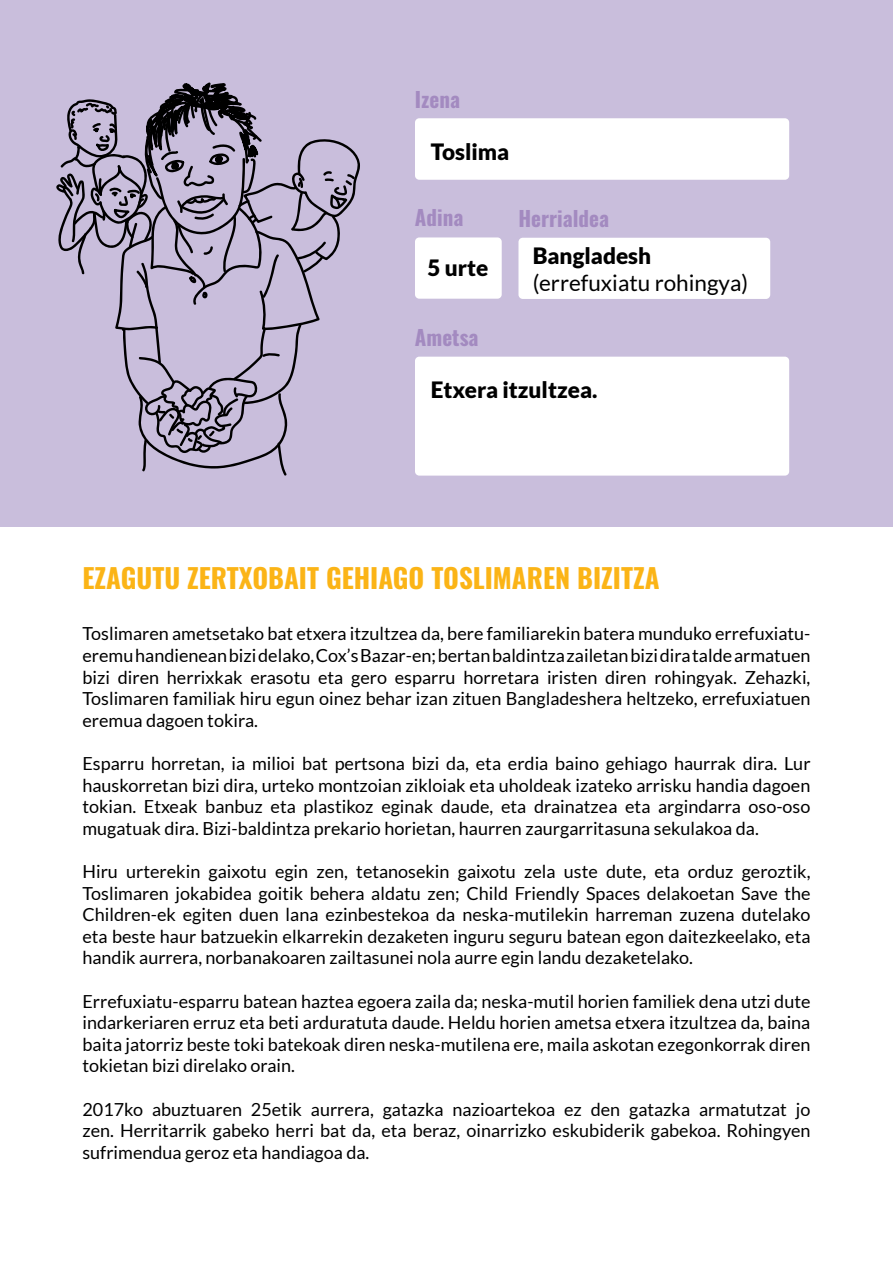
<style>
.page{position:relative;width:893px;height:1263px;background:#fff}
.page>*{position:absolute;margin:0;border:0;box-sizing:border-box;transform-origin:0 0}
.t1{font:27px "Oswald";color:#fbb416}
.t2{font:22.5px/27px "Lato";color:#000}
.t3{font:900 22.5px "Lato";color:#000}
.t4{font:21px "Oswald";color:#a38ac0}
.t5{font:18px/21.6px "Lato";color:#000;text-align:justify}
.s1{font-weight:900}
</style>
<div class="page">
<div style="left:0;top:0;width:893px;height:526px;background:#c9bedc"></div>
<div style="left:415px;top:118px;width:374px;height:62px;background:#fff;border-radius:4px"></div>
<div style="left:415px;top:237px;width:87px;height:62px;background:#fff;border-radius:4px"></div>
<div style="left:518px;top:238px;width:252px;height:61px;background:#fff;border-radius:4px"></div>
<div style="left:415px;top:357px;width:374px;height:119px;background:#fff;border-radius:4px"></div>
<svg style="left:56px;top:82px;width:304px;height:394px"></svg>
<p class="t4" style="left:415px;top:80px;width:47px">Izena</p>
<p class="t3" style="left:431px;top:138px;width:80px">Toslima</p>
<p class="t4" style="left:415px;top:199px;width:50px">Adina</p>
<p class="t4" style="left:518px;top:199px;width:92px">Herrialdea</p>
<p class="t3" style="left:427px;top:254px;width:62px">5 urte</p>
<p class="t4" style="left:415px;top:318px;width:65px">Ametsa</p>
<p class="t2" style="left:533px;top:242px;width:217px"><span class="s1">Bangladesh </span>(errefuxiatu rohingya)</p>
<p class="t3" style="left:431px;top:377px;width:168px">Etxera itzultzea.</p>
<p class="t1" style="left:82px;top:554px;width:579px">EZAGUTU ZERTXOBAIT GEHIAGO TOSLIMAREN BIZITZA</p>
<p class="t5" style="left:82px;top:623px;width:729px">Toslimaren ametsetako bat etxera itzultzea da, bere familiarekin batera munduko errefuxiatu&shy;eremu handienean bizi delako, Cox’s Bazar-en; bertan baldintza zailetan bizi dira talde armatuen bizi diren herrixkak erasotu eta gero esparru horretara iristen diren rohingyak. Zehazki, Toslimaren familiak hiru egun oinez behar izan zituen Bangladeshera heltzeko, errefuxiatuen eremua dagoen tokira.</p>
<p class="t5" style="left:82px;top:753px;width:730px">Esparru horretan, ia milioi bat pertsona bizi da, eta erdia baino gehiago haurrak dira. Lur hauskorretan bizi dira, urteko montzoian zikloiak eta uholdeak izateko arrisku handia dagoen tokian. Etxeak banbuz eta plastikoz eginak daude, eta drainatzea eta argindarra oso-oso mugatuak dira. Bizi-baldintza prekario horietan, haurren zaurgarritasuna sekulakoa da.</p>
<p class="t5" style="left:82px;top:861px;width:729px">Hiru urterekin gaixotu egin zen, tetanosekin gaixotu zela uste dute, eta orduz geroztik, Toslimaren jokabidea goitik behera aldatu zen; Child Friendly Spaces delakoetan Save the Children-ek egiten duen lana ezinbestekoa da neska-mutilekin harreman zuzena dutelako eta beste haur batzuekin elkarrekin dezaketen inguru seguru batean egon daitezkeelako, eta handik aurrera, norbanakoaren zailtasunei nola aurre egin landu dezaketelako.</p>
<p class="t5" style="left:82px;top:990px;width:729px">Errefuxiatu-esparru batean haztea egoera zaila da; neska-mutil horien familiek dena utzi dute indarkeriaren erruz eta beti arduratuta daude. Heldu horien ametsa etxera itzultzea da, baina baita jatorriz beste toki batekoak diren neska-mutilena ere, maila askotan ezegonkorrak diren tokietan bizi direlako orain.</p>
<p class="t5" style="left:82px;top:1098px;width:729px">2017ko abuztuaren 25etik aurrera, gatazka nazioartekoa ez den gatazka armatutzat jo zen. Herritarrik gabeko herri bat da, eta beraz, oinarrizko eskubiderik gabekoa. Rohingyen sufrimendua geroz eta handiagoa da.</p>
</div>
